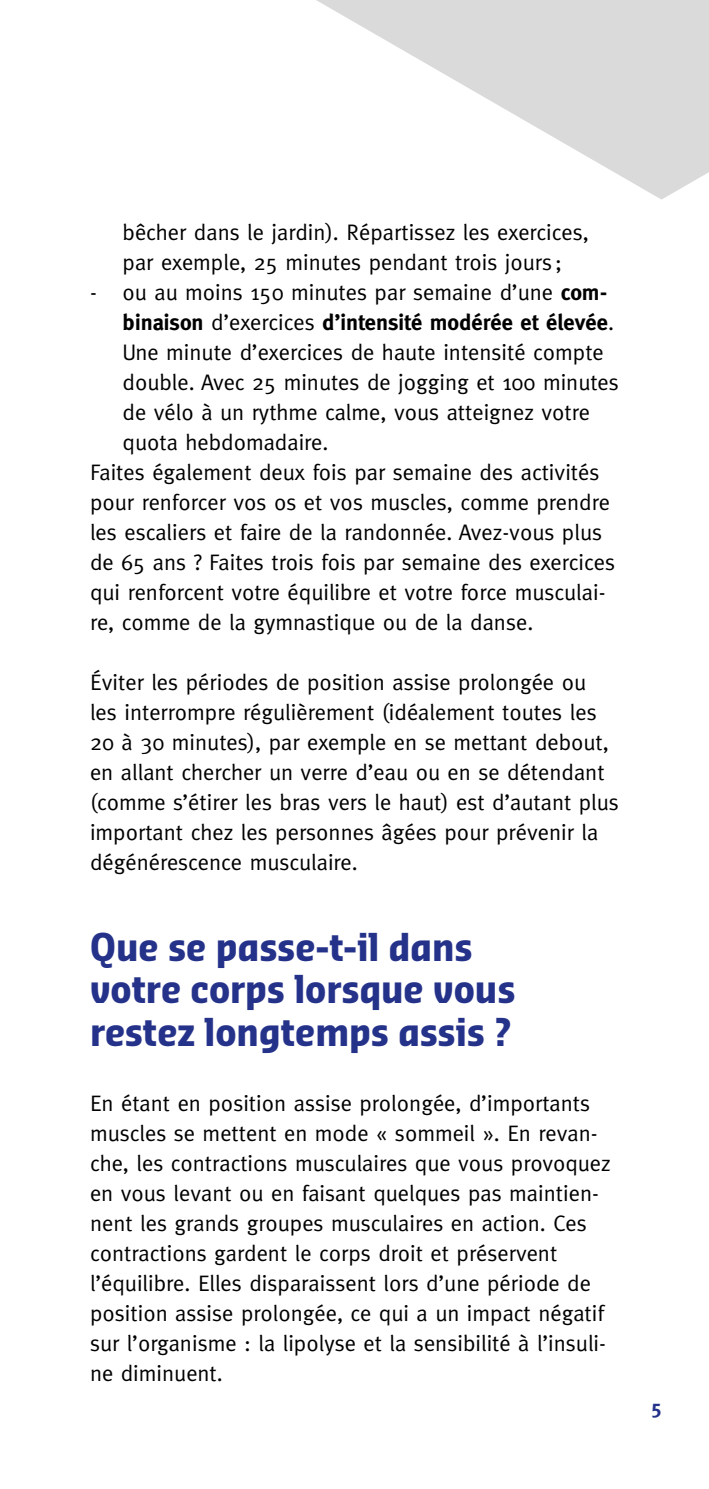
<style>
.page{position:relative;width:709px;height:1489px;background:#fff}
.page>*{position:absolute;margin:0;border:0;box-sizing:border-box;transform-origin:0 0}
.t1{font:700 37.5px/42.5px "Sansa Con Pro";color:#25328a}
.t2{font:22.5px/30px "Meta";color:#000}
.t3{font:700 22.5px "Meta";color:#000}
.t4{font:700 20px "Meta";color:#25328a}
.s1{font-weight:700}
.s2{font-weight:400}
</style>
<div class="page">
<svg style="left:316px;top:0;width:393px;height:199px;fill:#dadada"></svg>
<p class="t2" style="left:122px;top:217px;width:468px">bêcher dans le jardin). Répartissez les exercices, par exemple, 25 minutes pendant trois jours ;</p>
<p class="t2" style="left:90px;top:277px;width:518px">- ou au moins 150 minutes par semaine d’une <span class="s1">com-</span></p>
<p class="t3" style="left:122px;top:309px;width:493px">binaison <span class="s2">d’exercices</span> d’intensité modérée et élevée<span class="s2">.</span></p>
<p class="t2" style="left:122px;top:337px;width:483px">Une minute d’exercices de haute intensité compte</p>
<p class="t2" style="left:122px;top:367px;width:498px">double. Avec 25 minutes de jogging et 100 minutes</p>
<p class="t2" style="left:122px;top:397px;width:469px">de vélo à un rythme calme, vous atteignez votre</p>
<p class="t2" style="left:122px;top:427px;width:207px">quota hebdomadaire.</p>
<p class="t2" style="left:90px;top:457px;width:511px">Faites également deux fois par semaine des activités</p>
<p class="t2" style="left:90px;top:487px;width:521px">pour renforcer vos os et vos muscles, comme prendre</p>
<p class="t2" style="left:90px;top:517px;width:513px">les escaliers et faire de la randonnée. Avez-vous plus</p>
<p class="t2" style="left:90px;top:547px;width:526px">de 65 ans ? Faites trois fois par semaine des exercices</p>
<p class="t2" style="left:90px;top:577px;width:517px">qui renforcent votre équilibre et votre force musculai-</p>
<p class="t2" style="left:90px;top:607px;width:445px">re, comme de la gymnastique ou de la danse.</p>
<p class="t2" style="left:90px;top:667px;width:530px">Éviter les périodes de position assise prolongée ou<br>les interrompre régulièrement (idéalement toutes les 20 à 30 minutes), par exemple en se mettant debout, en allant chercher un verre d’eau ou en se détendant (comme s’étirer les bras vers le haut) est d’autant plus important chez les personnes âgées pour prévenir la dégénérescence musculaire.</p>
<h1 class="t1" style="left:90px;top:925px;width:427px">Que se passe-t-il dans votre corps lorsque vous restez longtemps assis ?</h1>
<p class="t2" style="left:90px;top:1087px;width:522px">En étant en position assise prolongée, d’importants muscles se mettent en mode « sommeil ». En revan&shy;che, les contractions musculaires que vous provoquez en vous levant ou en faisant quelques pas maintien&shy;nent les grands groupes musculaires en action. Ces contractions gardent le corps droit et préservent l’équilibre. Elles disparaissent lors d’une période de position assise prolongée, ce qui a un impact négatif sur l’organisme : la lipolyse et la sensibilité à l’insuli&shy;ne diminuent.</p>
<p class="t4" style="left:650px;top:1395px;width:12px">5</p>
</div>
